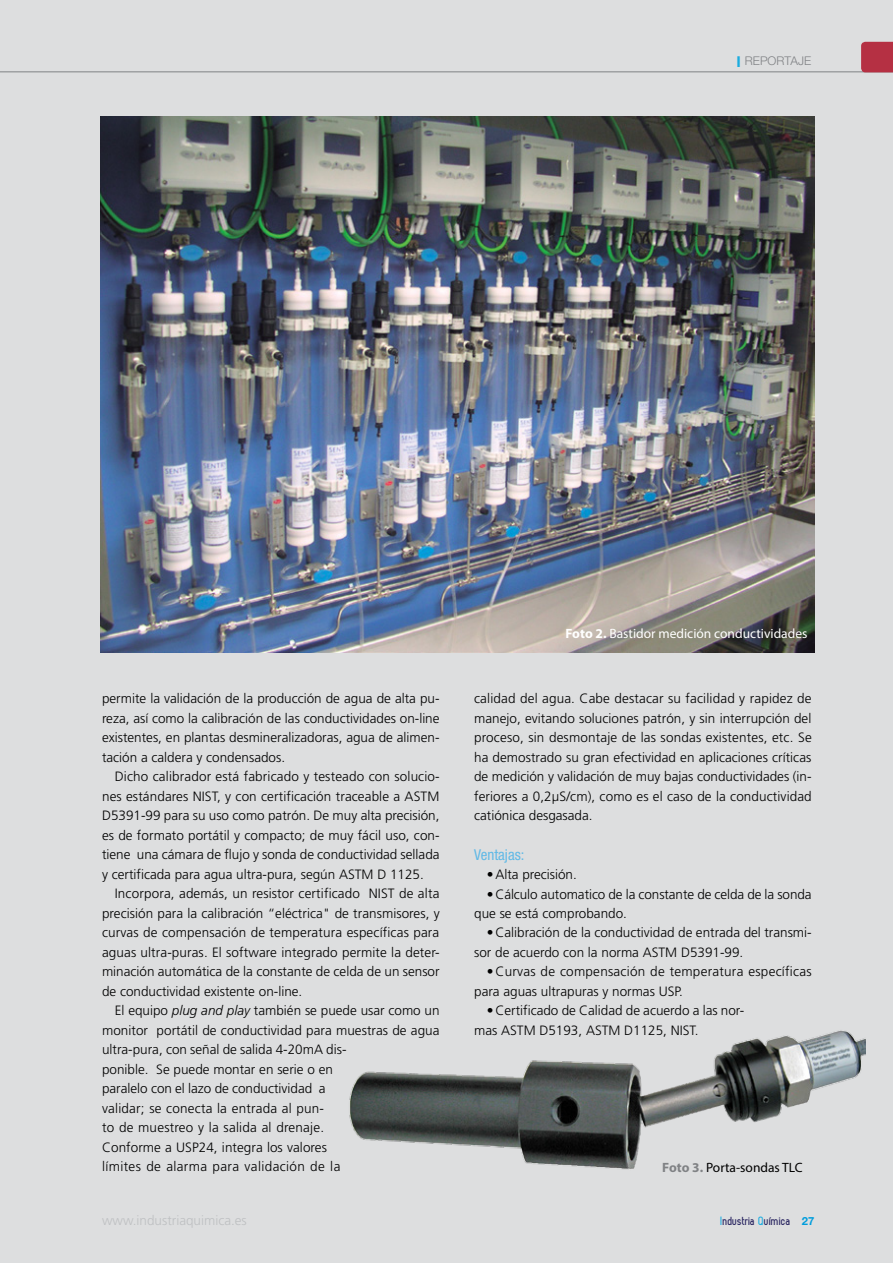
<style>
.page{position:relative;width:893px;height:1263px;background:#dddedf}
.page>*{position:absolute;margin:0;border:0;box-sizing:border-box;transform-origin:0 0}
.t1{font:condensed 15px "Helvetica Neue LT Std";color:#60b9e6}
.t2{font:300 13.5px/19.5px "Frutiger";color:#000;text-align:justify}
.t3{font:300 13.5px/19.5px "Frutiger";letter-spacing:.02em;color:#000}
.t4{font:13.5px "Myriad Pro";color:#fff}
.t5{font:300 13.5px "Frutiger";color:#bec0c2}
.t6{font:13.5px "Myriad Pro";color:#000}
.t7{font:700 12px "Zag";color:#282460}
.t8{font:300 12px "Helvetica Neue LT Std";color:#808285}
.s1{font-weight:700;font-size:15px;color:#1bace0}
.s2{font-style:italic}
.s3{font-weight:700}
.s4{font-weight:700;color:#808285}
.s5{color:#1bace0}
.s6{font-family:"Helvetica Neue LT Std";font-size:11.25px;color:#009ddc}
</style>
<div class="page">
<hr style="left:0;top:72px;width:893px;height:1px;background:#808285">
<svg style="left:861px;top:42px;width:32px;height:30px"></svg>
<img style="left:100px;top:117px;width:714px;height:535px">
<img style="left:349px;top:1030px;width:516px;height:140px">
<p class="t8" style="left:736px;top:54px;width:76px"><span class="s1">I</span> REPORTAJE</p>
<p class="t2" style="left:102px;top:689px;width:339px">permite la validación de la producción de agua de alta pu&shy;reza, así como la calibración de las conductividades on-line existentes, en plantas desmineralizadoras, agua de alimen&shy;tación a caldera y condensados.</p>
<p class="t2" style="left:102px;top:767px;width:339px;text-indent:13px">Dicho calibrador está fabricado y testeado con solucio&shy;nes estándares NIST, y con certificación traceable a ASTM D5391-99 para su uso como patrón. De muy alta precisión, es de formato portátil y compacto; de muy fácil uso, con&shy;tiene una cámara de flujo y sonda de conductividad sellada y certificada para agua ultra-pura, según ASTM D 1125.</p>
<p class="t2" style="left:102px;top:884px;width:339px;text-indent:13px">Incorpora, además, un resistor certificado NIST de alta precisión para la calibración “eléctrica" de transmisores, y curvas de compensación de temperatura específicas para aguas ultra-puras. El software integrado permite la deter&shy;minación automática de la constante de celda de un sensor de conductividad existente on-line.</p>
<p class="t2" style="left:102px;top:1001px;width:339px;text-align:left;text-indent:13px">El equipo <span class="s2">plug and play</span> también se puede usar como un monitor portátil de conductividad para muestras de agua ultra-pura, con señal de salida 4-20mA dis-<br>ponible. Se puede montar en serie o en<br>paralelo con el lazo de conductividad a<br>validar; se conecta la entrada al pun-<br>to de muestreo y la salida al drenaje.<br>Conforme a USP24, integra los valores<br>límites de alarma para validación de la</p>
<p class="t4" style="left:566px;top:625px;width:243px"><span class="s3">Foto 2.</span> Bastidor medición conductividades</p>
<p class="t2" style="left:474px;top:689px;width:339px">calidad del agua. Cabe destacar su facilidad y rapidez de manejo, evitando soluciones patrón, y sin interrupción del proceso, sin desmontaje de las sondas existentes, etc. Se ha demostrado su gran efectividad en aplicaciones críticas de medición y validación de muy bajas conductividades (in&shy;feriores a 0,2µS/cm), como es el caso de la conductividad catiónica desgasada.</p>
<p class="t1" style="left:474px;top:845px;width:52px">Ventajas:</p>
<p class="t2" style="left:487px;top:865px;width:92px">• Alta precisión.</p>
<p class="t2" style="left:474px;top:884px;width:339px;text-indent:13px">• Cálculo automatico de la constante de celda de la sonda que se está comprobando.</p>
<p class="t2" style="left:474px;top:923px;width:339px;text-indent:13px">• Calibración de la conductividad de entrada del transmi&shy;sor de acuerdo con la norma ASTM D5391-99.</p>
<p class="t3" style="left:474px;top:962px;width:339px;text-indent:13px">• Curvas de compensación de temperatura específicas para aguas ultrapuras y normas USP.</p>
<p class="t2" style="left:474px;top:1001px;width:271px;text-indent:13px">• Certificado de Calidad de acuerdo a las nor&shy;mas ASTM D5193, ASTM D1125, NIST.</p>
<p class="t6" style="left:662px;top:1159px;width:142px"><span class="s4">Foto 3.</span> Porta-sondas TLC</p>
<p class="t5" style="left:102px;top:1213px;width:146px">www.industriaquimica.es</p>
<p class="t7" style="left:720px;top:1214px;width:95px"><span class="s5">I</span>ndustria <span class="s5">Q</span>uímica <span class="s6">27</span></p>
</div>
